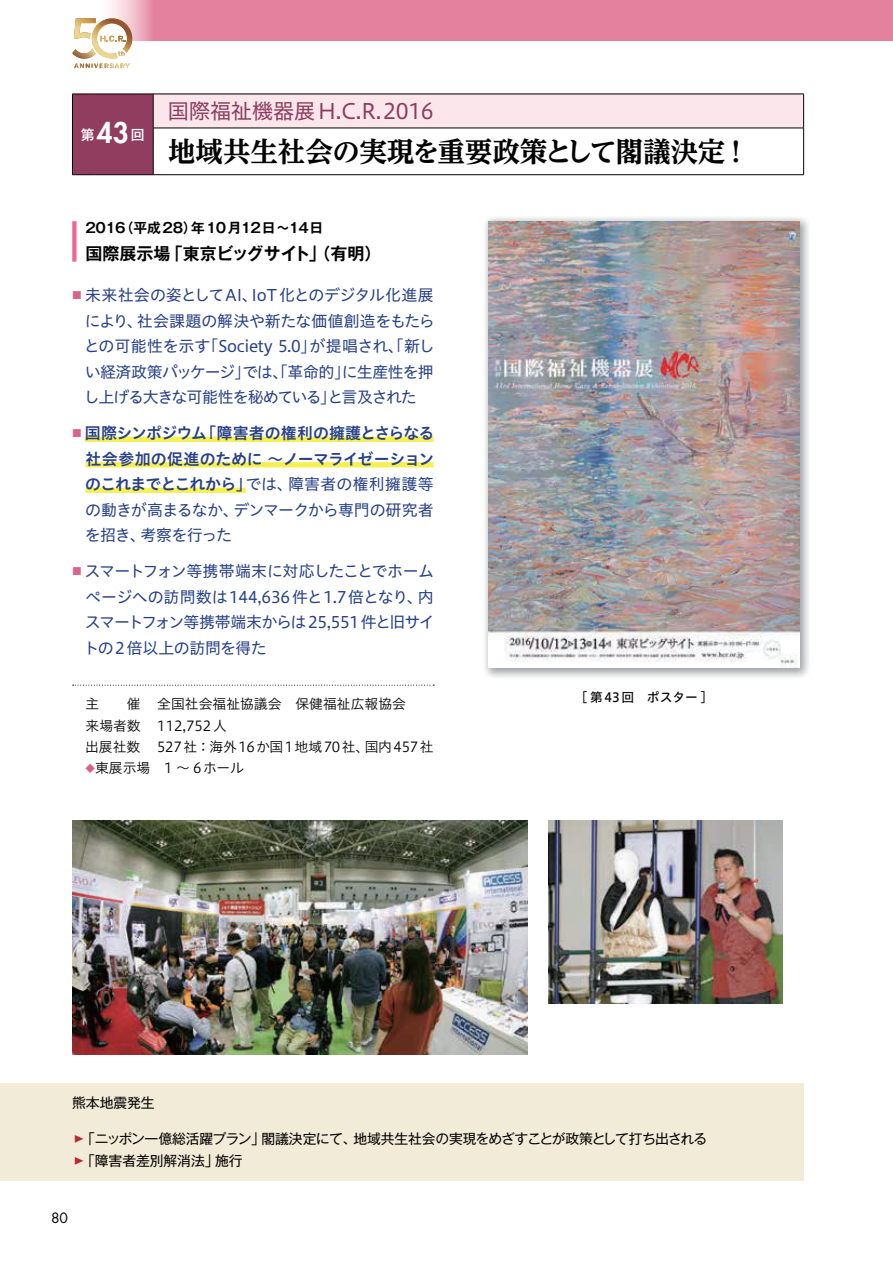
<style>
.page{position:relative;width:893px;height:1263px;background:#fff}
.page>*{position:absolute;margin:0;border:0;box-sizing:border-box;transform-origin:0 0}
.t1{font:27.6px "UD Reimin Pr 6 N Ex Bold 90 msp RKSJ H";letter-spacing:-.005em;color:#030303}
.t2{font:21.3px "Hiragino UD Sans Std N W4 90 msp RKSJ H";letter-spacing:-.01em;color:#8c3c5e}
.t3{font:16.95px "Gothic MB101 Pr 6 N De Bold 90 msp RKSJ H";color:#030303}
.t4{font:15.9px/25.5px "Hiragino UD Sans Std N W4 90 msp RKSJ H";letter-spacing:-.05em;color:#264085;text-align:justify}
.t5{font:15.9px/25.5px "Hiragino UD Sans Std N W6 90 msp RKSJ H";letter-spacing:-.02em;color:#264085;text-align:right}
.t6{font:13.8px/21.3px "Hiragino UD Sans Std N W3 90 msp RKSJ H";color:#030303}
.t7{font:13.8px/22.4px "Gothic MB101 Pr 6 N Regular 90 msp RKSJ H";letter-spacing:-.02em;color:#030303}
.t8{font:13.8px "Gothic MB101 Pr 6 N De Bold 90 msp RKSJ H";letter-spacing:-.02em;color:#030303}
.t9{font:13.8px "Gothic MB101 Pr 6 N Medium 90 msp RKSJ H";color:#fff}
.t10{font:13.8px "Futura Std";color:#030303}
.t11{font:12.75px "Hiragino UD Sans Std N W5 90 msp RKSJ H";color:#030303}
.s1{font-family:"Futura Std";font-weight:800;font-size:27.6px}
.s2{font-size:10.35px;color:#db638b}
.s3{font-family:"Hiragino UD Sans Std N W4 90 msp RKSJ H";font-size:10.35px;color:#db638b}
.s4{font-family:"Hiragino UD Sans Std N W6 90 msp RKSJ H"}
.s5{font-size:9.6px;color:#db638b}
</style>
<div class="page">
<div style="left:72px;top:221px;width:5px;height:41px;background:#f16691"></div>
<div style="left:85px;top:437px;width:349px;height:5px;background:#f7f053"></div>
<div style="left:86px;top:462px;width:348px;height:5px;background:#f7f053"></div>
<div style="left:86px;top:488px;width:160px;height:5px;background:#f7f053"></div>
<svg style="left:73px;top:685px;width:361px;height:1px"></svg>
<div style="left:153px;top:94px;width:650px;height:34px;background:#fbe6ec"></div>
<hr style="left:131px;top:94px;width:673px;height:1px;background:#030303">
<hr style="left:153px;top:94px;width:1px;height:34px;background:#030303">
<hr style="left:803px;top:94px;width:1px;height:34px;background:#030303">
<hr style="left:153px;top:128px;width:651px;height:1px;background:#030303">
<hr style="left:153px;top:128px;width:1px;height:47px;background:#030303">
<hr style="left:803px;top:128px;width:1px;height:47px;background:#030303">
<div style="left:72px;top:94px;width:81px;height:81px;background:#913d60"></div>
<hr style="left:95px;top:174px;width:36px;height:1px;background:#030303">
<hr style="left:131px;top:174px;width:673px;height:1px;background:#030303">
<img style="left:485px;top:217px;width:324px;height:461px">
<img style="left:489px;top:221px;width:310px;height:447px">
<div style="left:0;top:1083px;width:803px;height:39px;background:#f2ebd7"></div>
<div style="left:0;top:1119px;width:803px;height:39px;background:#f2ebd7"></div>
<div style="left:0;top:1141px;width:803px;height:40px;background:#f2ebd7"></div>
<img style="left:72px;top:821px;width:455px;height:233px">
<img style="left:548px;top:821px;width:234px;height:182px">
<div style="left:153px;top:0;width:740px;height:41px;background:#e3819e"></div>
<svg style="left:110px;top:0;width:43px;height:41px"></svg>
<svg style="left:72px;top:18px;width:60px;height:50px"></svg>
<p class="t9" style="left:81px;top:129px;width:65px">第<span class="s1">43</span>回</p>
<h2 class="t2" style="left:168px;top:103px;width:267px">国際福祉機器展H.C.R.2016</h2>
<h1 class="t1" style="left:168px;top:141px;width:583px">地域共生社会の実現を重要政策として閣議決定！</h1>
<p class="t8" style="left:85px;top:223px;width:239px">2016（平成28）年10月12日～14日</p>
<p class="t3" style="left:86px;top:247px;width:297px">国際展示場「東京ビッグサイト」（有明）</p>
<p class="t4" style="left:84px;top:285px;width:352px;text-indent:-12px"><span class="s2">■</span> 未来社会の姿としてAI、IoT化とのデジタル化進展により、社会課題の解決や新たな価値創造をもたらとの可能性を示す「Society 5.0」が提唱され、「新しい経済政策パッケージ」では、「革命的」に生産性を押し上げる大きな可能性を秘めている」と言及された</p>
<p class="t5" style="left:72px;top:423px;width:364px"><span class="s3">■</span> 国際シンポジウム「障害者の権利の擁護とさらなる社会参加の促進のために ～ノーマライゼーション</p>
<p class="t4" style="left:85px;top:474px;width:350px"><span class="s4">のこれまでとこれから」</span>では、障害者の権利擁護等の動きが高まるなか、デンマークから専門の研究者を招き、考察を行った</p>
<p class="t4" style="left:83px;top:561px;width:353px;text-indent:-11px"><span class="s2">■</span> スマートフォン等携帯端末に対応したことでホームページへの訪問数は144,636件と1.7倍となり、内スマートフォン等携帯端末からは25,551件と旧サイトの2倍以上の訪問を得た</p>
<p class="t6" style="left:85px;top:695px;width:350px">主　　催 全国社会福祉協議会　保健福祉広報協会<br>来場者数 112,752人<br>出展社数 527社：海外16か国1地域70社、国内457社</p>
<p class="t6" style="left:85px;top:759px;width:160px"><span class="s5">◆</span>東展示場　1 ～ 6ホール</p>
<p class="t11" style="left:575px;top:693px;width:140px">［第43回　ポスター］</p>
<p class="t7" style="left:72px;top:1093px;width:84px">熊本地震発生</p>
<p class="t7" style="left:72px;top:1130px;width:637px"><sup>▶</sup>「ニッポン一億総活躍プラン」閣議決定にて、地域共生社会の実現をめざすことが政策として打ち出される<sup>▶</sup>「障害者差別解消法」施行</p>
<p class="t10" style="left:51px;top:1210px;width:19px">80</p>
</div>
